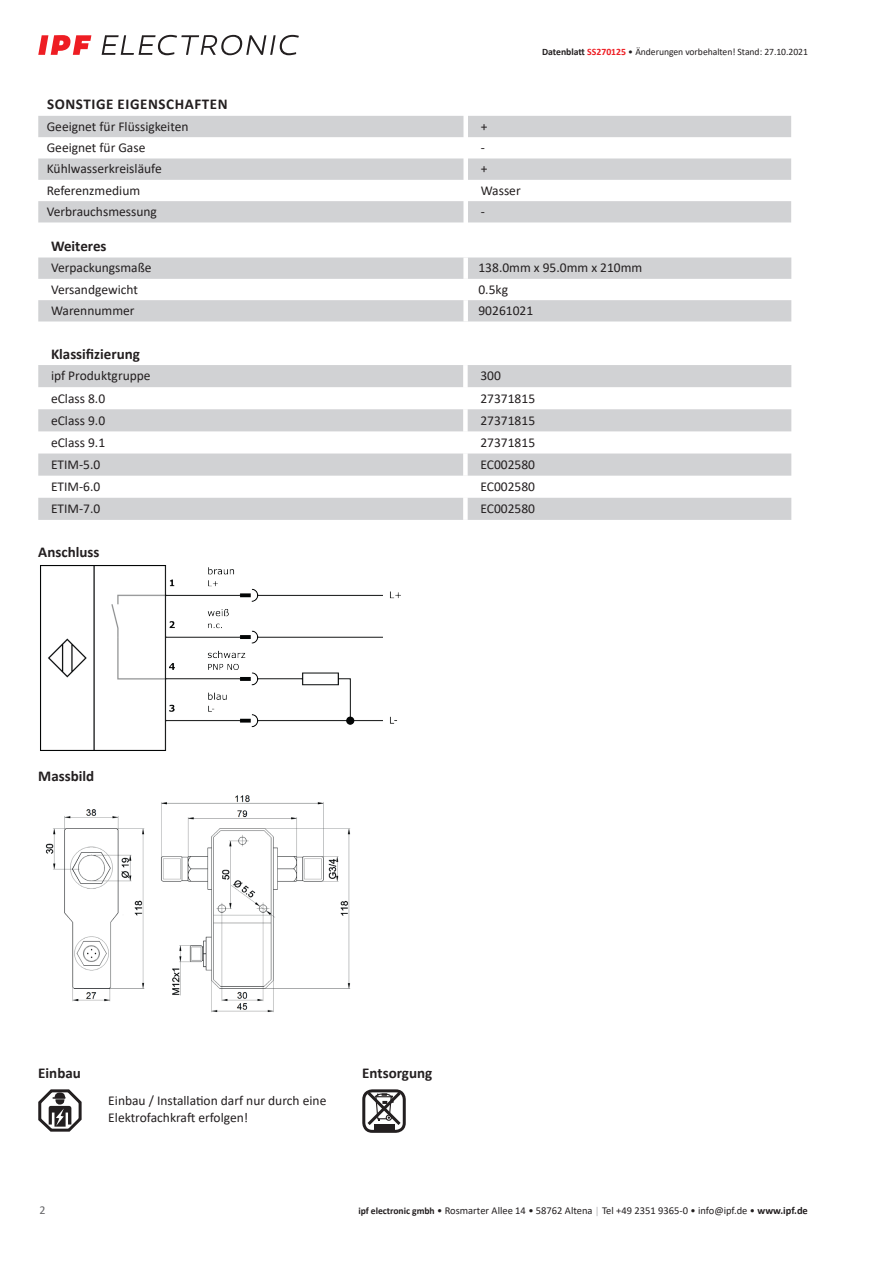
<style>
.page{position:relative;width:893px;height:1263px;background:#fff}
.page>*{position:absolute;margin:0;border:0;box-sizing:border-box;transform-origin:0 0}
.t1{font:700 15px "Calibri";color:#231f20}
.t2{font:700 15px "Calibri";letter-spacing:.04em;color:#231f20}
.t3{font:13.5px/16.5px "Calibri";color:#231f20}
.t4{font:12px "Calibri";color:#636366}
.t5{font:10.5px "Calibri";color:#231f20}
.t6{font:9.75px "Calibri";letter-spacing:-.005em;color:#231f20}
.s1{font-weight:700}
.s2{font-weight:700;color:#ee1d23}
.s3{font-weight:700;font-size:9.75px}
.s4{font-size:9.75px;color:#a8a9ad}
</style>
<div class="page">
<svg style="left:102px;top:35px;width:197px;height:20px"></svg>
<svg style="left:38px;top:35px;width:53px;height:20px"></svg>
<svg style="left:38px;top:116px;width:753px;height:106px;fill:#d1d2d4"></svg>
<svg style="left:38px;top:257px;width:753px;height:64px;fill:#d1d2d4"></svg>
<div style="left:463px;top:257px;width:5px;height:22px;background:#fff"></div>
<div style="left:463px;top:279px;width:5px;height:21px;background:#fff"></div>
<div style="left:463px;top:300px;width:5px;height:21px;background:#fff"></div>
<svg style="left:38px;top:365px;width:753px;height:155px;fill:#d1d2d4"></svg>
<div style="left:463px;top:365px;width:5px;height:22px;background:#fff"></div>
<div style="left:463px;top:387px;width:5px;height:22px;background:#fff"></div>
<div style="left:463px;top:409px;width:5px;height:22px;background:#fff"></div>
<div style="left:463px;top:431px;width:5px;height:22px;background:#fff"></div>
<div style="left:463px;top:453px;width:5px;height:23px;background:#fff"></div>
<div style="left:463px;top:476px;width:5px;height:22px;background:#fff"></div>
<div style="left:463px;top:498px;width:5px;height:22px;background:#fff"></div>
<img style="left:40px;top:565px;width:361px;height:186px">
<img style="left:45px;top:795px;width:306px;height:217px">
<svg style="left:38px;top:1089px;width:44px;height:43px"></svg>
<div style="left:362px;top:1089px;width:44px;height:44px;border:3px solid #231f20;border-radius:9px"></div>
<div style="left:374px;top:1124px;width:20px;height:5px;background:#231f20"></div>
<svg style="left:364px;top:1089px;width:40px;height:39px"></svg>
<p class="t6" style="left:542px;top:45px;width:267px"><span class="s1">Datenblatt</span> <span class="s2">SS270125</span> • Änderungen vorbehalten! Stand: 27.10.2021</p>
<p class="t2" style="left:47px;top:94px;width:182px">SONSTIGE EIGENSCHAFTEN</p>
<p class="t3" style="left:47px;top:118px;width:143px">Geeignet für Flüssigkeiten</p>
<p class="t3" style="left:481px;top:118px;width:8px">+</p>
<p class="t3" style="left:47px;top:139px;width:100px">Geeignet für Gase</p>
<p class="t3" style="left:481px;top:139px;width:6px">-</p>
<p class="t3" style="left:47px;top:160px;width:116px">Kühlwasserkreisläufe</p>
<p class="t3" style="left:481px;top:160px;width:8px">+</p>
<p class="t3" style="left:47px;top:182px;width:95px">Referenzmedium</p>
<p class="t3" style="left:481px;top:182px;width:42px">Wasser</p>
<p class="t3" style="left:47px;top:203px;width:112px">Verbrauchsmessung</p>
<p class="t3" style="left:481px;top:203px;width:6px">-</p>
<p class="t1" style="left:51px;top:236px;width:57px">Weiteres</p>
<p class="t3" style="left:51px;top:259px;width:102px">Verpackungsmaße</p>
<p class="t3" style="left:478px;top:259px;width:165px">138.0mm x 95.0mm x 210mm</p>
<p class="t3" style="left:51px;top:281px;width:88px">Versandgewicht</p>
<p class="t3" style="left:478px;top:281px;width:31px">0.5kg</p>
<p class="t3" style="left:51px;top:302px;width:85px">Warennummer</p>
<p class="t3" style="left:478px;top:302px;width:56px">90261021</p>
<p class="t1" style="left:51px;top:343px;width:91px">Klassifizierung</p>
<p class="t3" style="left:51px;top:367px;width:101px">ipf Produktgruppe</p>
<p class="t3" style="left:480px;top:367px;width:22px">300</p>
<p class="t3" style="left:51px;top:389px;width:56px">eClass 8.0</p>
<p class="t3" style="left:480px;top:389px;width:56px">27371815</p>
<p class="t3" style="left:51px;top:412px;width:56px">eClass 9.0</p>
<p class="t3" style="left:480px;top:412px;width:56px">27371815</p>
<p class="t3" style="left:51px;top:434px;width:56px">eClass 9.1</p>
<p class="t3" style="left:480px;top:434px;width:56px">27371815</p>
<p class="t3" style="left:51px;top:456px;width:51px">ETIM-5.0</p>
<p class="t3" style="left:480px;top:456px;width:56px">EC002580</p>
<p class="t3" style="left:51px;top:478px;width:51px">ETIM-6.0</p>
<p class="t3" style="left:480px;top:478px;width:56px">EC002580</p>
<p class="t3" style="left:51px;top:500px;width:51px">ETIM-7.0</p>
<p class="t3" style="left:480px;top:500px;width:56px">EC002580</p>
<p class="t1" style="left:38px;top:541px;width:63px">Anschluss</p>
<p class="t1" style="left:38px;top:765px;width:57px">Massbild</p>
<p class="t1" style="left:38px;top:1062px;width:44px">Einbau</p>
<p class="t1" style="left:362px;top:1062px;width:71px">Entsorgung</p>
<p class="t3" style="left:108px;top:1092px;width:220px">Einbau / Installation darf nur durch eine<br>Elektrofachkraft erfolgen!</p>
<p class="t4" style="left:39px;top:1201px;width:8px">2</p>
<p class="t5" style="left:358px;top:1203px;width:451px"><span class="s3">ipf electronic gmbh</span> • Rosmarter Allee 14 • 58762 Altena <span class="s4">│</span> Tel +49 2351 9365-0 • info@ipf.de • <span class="s1">www.ipf.de</span></p>
</div>
